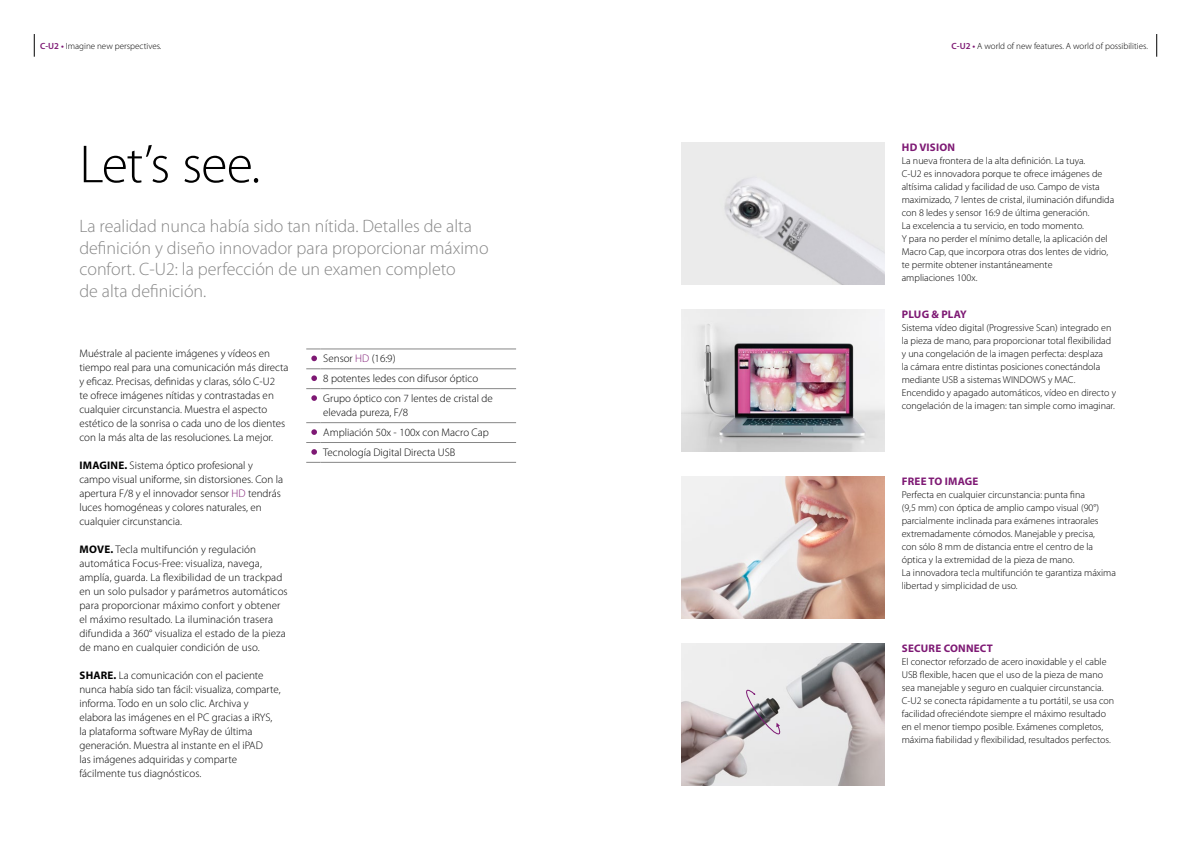
<style>
.page{position:relative;width:1191px;height:842px;background:#fff}
.page>*{position:absolute;margin:0;border:0;box-sizing:border-box;transform-origin:0 0}
._1_Titolo{font:300 54px "Myriad Pro";letter-spacing:-.025em;color:#000}
._2_sottotitolo{font:300 18px/21.6px "Myriad Pro";color:#878787}
._3_corpo_testo{font:300 11px/14px "Myriad Pro";color:#000}
._6_testo_keywords{font:300 11px/14px "Myriad Pro";color:#000}
._3_corpo_testo-2{font:700 11px "Myriad Pro";letter-spacing:.02em;color:#7e1974}
.testi_specifiche_CU2{font:300 10px/13px "Myriad Pro";color:#000}
.t1{font:300 9px "Myriad Pro";color:#000}
.s1{font-weight:600;color:#7e1974}
.s2{font-weight:700}
.s3{color:#7e1974}
</style>
<div class="page">
<img style="left:682px;top:143px;width:202px;height:141px">
<img style="left:682px;top:310px;width:202px;height:141px">
<img style="left:682px;top:643px;width:202px;height:142px">
<img style="left:682px;top:477px;width:202px;height:141px">
<svg style="left:34px;top:34px;width:1px;height:23px"></svg>
<svg style="left:1156px;top:34px;width:1px;height:23px"></svg>
<svg style="left:743px;top:690px;width:38px;height:45px;background:#a5a1a7"></svg>
<svg style="left:306px;top:349px;width:14px;height:1px"></svg>
<hr style="left:320px;top:349px;width:196px;height:1px;background:#878787">
<hr style="left:320px;top:369px;width:196px;height:1px;background:#878787">
<svg style="left:306px;top:388px;width:14px;height:1px"></svg>
<hr style="left:320px;top:388px;width:196px;height:1px;background:#878787">
<svg style="left:306px;top:422px;width:14px;height:1px"></svg>
<hr style="left:320px;top:422px;width:196px;height:1px;background:#878787">
<svg style="left:306px;top:442px;width:14px;height:1px"></svg>
<hr style="left:320px;top:442px;width:196px;height:1px;background:#878787">
<svg style="left:306px;top:462px;width:14px;height:1px"></svg>
<hr style="left:320px;top:462px;width:196px;height:1px;background:#878787">
<svg style="left:311px;top:356px;width:6px;height:5px"></svg>
<svg style="left:306px;top:369px;width:14px;height:12px"></svg>
<svg style="left:311px;top:395px;width:6px;height:6px"></svg>
<svg style="left:311px;top:429px;width:6px;height:6px"></svg>
<svg style="left:311px;top:449px;width:6px;height:6px"></svg>
<p class="t1" style="left:40px;top:41px;width:123px"><span class="s1">C-U2 •</span> Imagine new perspectives.</p>
<p class="t1" style="left:951px;top:41px;width:198px"><span class="s1">C-U2 •</span> A world of new features. A world of possibilities.</p>
<p class="_1_Titolo" style="left:79px;top:135px;width:182px">Let’s see.</p>
<p class="_2_sottotitolo" style="left:79px;top:216px;width:411px">La realidad nunca había sido tan nítida. Detalles de alta definición y diseño innovador para proporcionar máximo confort. C-U2: la perfección de un examen completo<br>de alta definición.</p>
<p class="_3_corpo_testo" style="left:79px;top:346px;width:211px">Muéstrale al paciente imágenes y vídeos en tiempo real para una comunicación más directa y eficaz. Precisas, definidas y claras, sólo C-U2<br>te ofrece imágenes nítidas y contrastadas en cualquier circunstancia. Muestra el aspecto estético de la sonrisa o cada uno de los dientes con la más alta de las resoluciones. La mejor.</p>
<p class="_3_corpo_testo" style="left:79px;top:458px;width:205px"><span class="s2">IMAGINE.</span> Sistema óptico profesional y campo visual uniforme, sin distorsiones. Con la apertura F/8 y el innovador sensor <span class="s3">HD</span> tendrás luces homogéneas y colores naturales, en cualquier circunstancia.</p>
<p class="_3_corpo_testo" style="left:79px;top:542px;width:210px"><span class="s2">MOVE.</span> Tecla multifunción y regulación automática Focus-Free: visualiza, navega, amplía, guarda. La flexibilidad de un trackpad en un solo pulsador y parámetros automáticos para proporcionar máximo confort y obtener el máximo resultado. La iluminación trasera difundida a 360° visualiza el estado de la pieza de mano en cualquier condición de uso.</p>
<p class="_3_corpo_testo" style="left:79px;top:668px;width:203px"><span class="s2">SHARE.</span> La comunicación con el paciente nunca había sido tan fácil: visualiza, comparte, informa. Todo en un solo clic. Archiva y elabora las imágenes en el PC gracias a iRYS, la plataforma software MyRay de última generación. Muestra al instante en el iPAD</p>
<p class="_3_corpo_testo" style="left:79px;top:752px;width:159px">las imágenes adquiridas y comparte</p>
<p class="_3_corpo_testo" style="left:79px;top:766px;width:123px">fácilmente tus diagnósticos.</p>
<p class="_6_testo_keywords" style="left:323px;top:352px;width:74px">Sensor <span class="s3">HD</span> (16:9)</p>
<p class="_6_testo_keywords" style="left:323px;top:372px;width:156px">8 potentes ledes con difusor óptico</p>
<p class="_6_testo_keywords" style="left:323px;top:391px;width:171px">Grupo óptico con 7 lentes de cristal de elevada pureza, F/8</p>
<p class="_6_testo_keywords" style="left:323px;top:425px;width:167px">Ampliación 50x - 100x con Macro Cap</p>
<p class="_6_testo_keywords" style="left:323px;top:445px;width:134px">Tecnología Digital Directa USB</p>
<p class="_3_corpo_testo-2" style="left:902px;top:141px;width:55px">HD VISION</p>
<p class="testi_specifiche_CU2" style="left:901px;top:154px;width:185px">La nueva frontera de la alta definición. La tuya.</p>
<p class="testi_specifiche_CU2" style="left:901px;top:167px;width:214px">C-U2 es innovadora porque te ofrece imágenes de altísima calidad y facilidad de uso. Campo de vista maximizado, 7 lentes de cristal, iluminación difundida con 8 ledes y sensor 16:9 de última generación.<br>La excelencia a tu servicio, en todo momento.<br>Y para no perder el mínimo detalle, la aplicación del Macro Cap, que incorpora otras dos lentes de vidrio,</p>
<p class="testi_specifiche_CU2" style="left:901px;top:258px;width:152px">te permite obtener instantáneamente ampliaciones 100x.</p>
<p class="_3_corpo_testo-2" style="left:902px;top:308px;width:66px">PLUG &amp; PLAY</p>
<p class="testi_specifiche_CU2" style="left:901px;top:321px;width:216px">Sistema vídeo digital (Progressive Scan) integrado en la pieza de mano, para proporcionar total flexibilidad y una congelación de la imagen perfecta: desplaza<br>la cámara entre distintas posiciones conectándola mediante USB a sistemas WINDOWS y MAC.<br>Encendido y apagado automáticos, vídeo en directo y congelación de la imagen: tan simple como imaginar.</p>
<p class="_3_corpo_testo-2" style="left:902px;top:475px;width:78px">FREE TO IMAGE</p>
<p class="testi_specifiche_CU2" style="left:901px;top:488px;width:216px">Perfecta en cualquier circunstancia: punta fina<br>(9,5 mm) con óptica de amplio campo visual (90°) parcialmente inclinada para exámenes intraorales extremadamente cómodos. Manejable y precisa,<br>con sólo 8 mm de distancia entre el centro de la óptica y la extremidad de la pieza de mano.<br>La innovadora tecla multifunción te garantiza máxima libertad y simplicidad de uso.</p>
<p class="_3_corpo_testo-2" style="left:902px;top:642px;width:93px">SECURE CONNECT</p>
<p class="testi_specifiche_CU2" style="left:901px;top:655px;width:214px">El conector reforzado de acero inoxidable y el cable USB flexible, hacen que el uso de la pieza de mano sea manejable y seguro en cualquier circunstancia.<br>C-U2 se conecta rápidamente a tu portátil, se usa con facilidad ofreciéndote siempre el máximo resultado en el menor tiempo posible. Exámenes completos, máxima fiabilidad y flexibilidad, resultados perfectos.</p>
</div>
